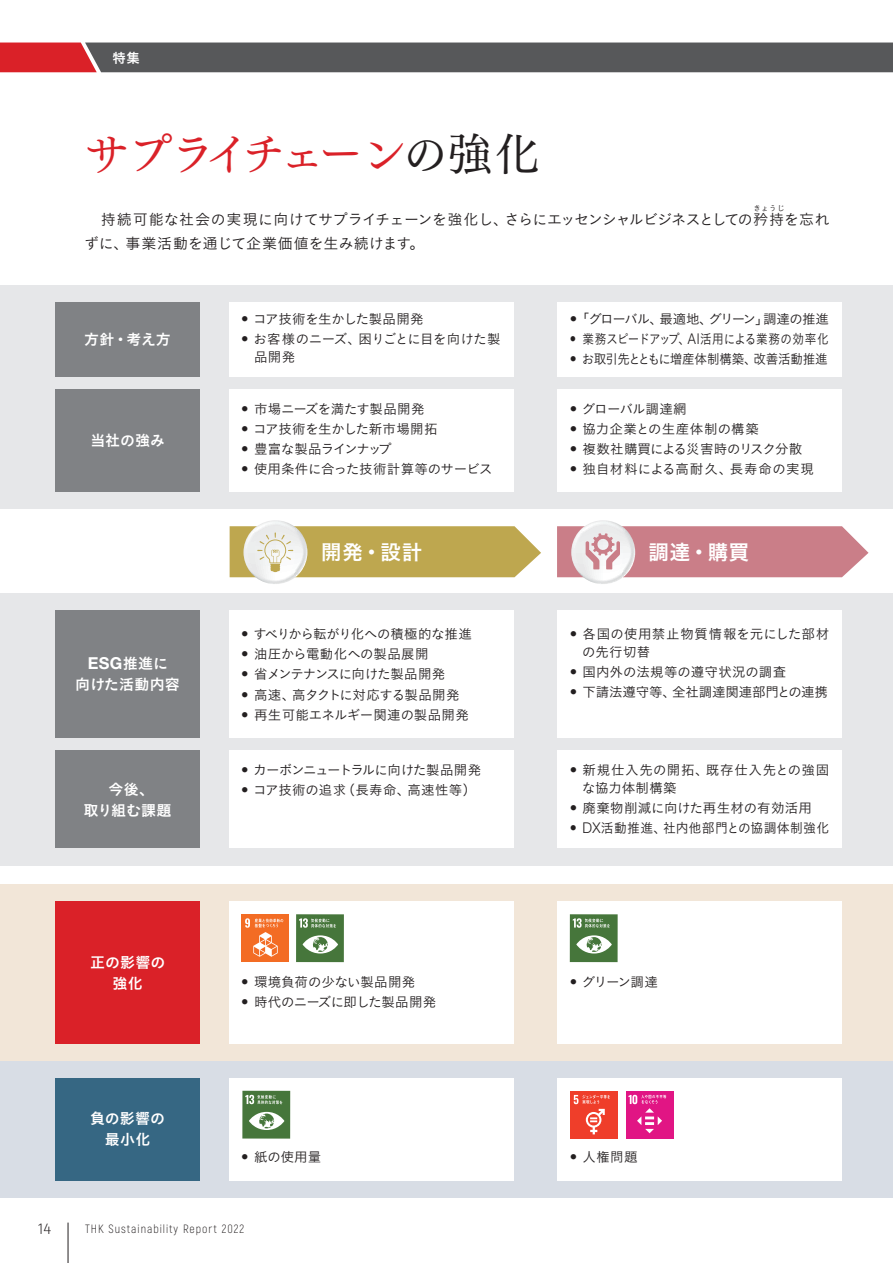
<style>
.page{position:relative;width:893px;height:1263px;background:#fff}
.page>*{position:absolute;margin:0;border:0;box-sizing:border-box;transform-origin:0 0}
.t1{font:45px "Tsuku Min Pro M";letter-spacing:-.07em;color:#da2128}
.t2{font:21px "Koburina Go Std W6";letter-spacing:.025em;color:#fff}
.t3{font:700 16.5px "Helvetica Neue LT Std";color:#fff}
.t4{font:15px "Koburina Go Std W3";letter-spacing:-.01em;color:#231f20}
.t5{font:15px/21px "Koburina Go Std W6";letter-spacing:-.005em;color:#fff;text-align:center}
.t6{font:300 14.85px "Akrobat";color:#231f20;scale:1.22 1}
.t7{font:13.5px/18px "Koburina Go Std W3";letter-spacing:-.015em;color:#231f20}
.t8{font:13.5px/18px "Koburina Go Std W3";letter-spacing:.025em;color:#231f20}
.t9{font:13.5px "Koburina Go Std W3";letter-spacing:-.04em;color:#231f20}
.t10{font:13.5px "Koburina Go Std W3";letter-spacing:.01em;color:#231f20}
.t11{font:13.5px "Koburina Go Std W3";letter-spacing:.015em;color:#231f20}
.t12{font:13.5px "Koburina Go Std W3";letter-spacing:-.015em;color:#231f20;scale:.86 1}
.t13{font:13.5px "Koburina Go Std W3";letter-spacing:-.08em;color:#231f20}
.t14{font:13.5px "Koburina Go Std W3";letter-spacing:-.015em;color:#231f20;scale:.93 1}
.t15{font:13.5px "Koburina Go Std W3";letter-spacing:.025em;color:#231f20;scale:.95 1}
.t16{font:13.5px "Koburina Go Std W3";letter-spacing:-.06em;color:#231f20}
.t17{font:13.5px "Koburina Go Std W3";letter-spacing:.03em;color:#231f20}
.t18{font:13.5px "Koburina Go Std W3";letter-spacing:-.035em;color:#231f20}
.t19{font:13.5px "Koburina Go Std W3";letter-spacing:-.055em;color:#231f20}
.t20{font:13.5px "Koburina Go Std W3";letter-spacing:.005em;color:#231f20}
.t21{font:13.5px "Koburina Go Std W3";letter-spacing:-.075em;color:#231f20}
.t22{font:13.5px "Koburina Go Std W6";color:#fff}
.t23{font:300 12px "Akrobat";letter-spacing:.08em;color:#231f20}
.t24{font:7.5px "Koburina Go Std W3";color:#231f20}
.s1{color:#231f20}
.s2{font-family:"Helvetica Neue LT Std";font-weight:300;font-size:14.85px}
.s3{font-family:"Koburina Go Std W6";font-weight:400;font-size:15px}
</style>
<div class="page">
<div style="left:0;top:285px;width:893px;height:223px;background:#e6e7e9"></div>
<div style="left:0;top:593px;width:893px;height:272px;background:#e6e7e9"></div>
<div style="left:0;top:884px;width:893px;height:177px;background:#f2e6d8"></div>
<div style="left:55px;top:901px;width:145px;height:143px;background:#da2128"></div>
<div style="left:0;top:1061px;width:893px;height:136px;background:#d8dde5"></div>
<div style="left:229px;top:389px;width:284px;height:102px;background:#fff"></div>
<div style="left:557px;top:389px;width:285px;height:102px;background:#fff"></div>
<div style="left:55px;top:389px;width:145px;height:102px;background:#808285"></div>
<div style="left:229px;top:610px;width:284px;height:128px;background:#fff"></div>
<div style="left:557px;top:610px;width:285px;height:128px;background:#fff"></div>
<div style="left:55px;top:610px;width:145px;height:128px;background:#808285"></div>
<div style="left:55px;top:750px;width:145px;height:98px;background:#808285"></div>
<div style="left:229px;top:750px;width:284px;height:98px;background:#fff"></div>
<div style="left:557px;top:750px;width:285px;height:98px;background:#fff"></div>
<div style="left:229px;top:901px;width:284px;height:143px;background:#fff"></div>
<div style="left:557px;top:901px;width:285px;height:143px;background:#fff"></div>
<div style="left:296px;top:914px;width:48px;height:48px;background:#46763b"></div>
<svg style="left:303px;top:935px;width:35px;height:18px"></svg>
<svg style="left:299px;top:918px;width:37px;height:10px"></svg>
<div style="left:241px;top:914px;width:48px;height:48px;background:#f36c24"></div>
<svg style="left:245px;top:918px;width:38px;height:39px"></svg>
<div style="left:570px;top:914px;width:48px;height:48px;background:#46763b"></div>
<svg style="left:576px;top:935px;width:36px;height:18px"></svg>
<svg style="left:573px;top:918px;width:37px;height:10px"></svg>
<div style="left:229px;top:302px;width:284px;height:74px;background:#fff"></div>
<div style="left:557px;top:302px;width:285px;height:74px;background:#fff"></div>
<div style="left:55px;top:302px;width:145px;height:74px;background:#808285"></div>
<svg style="left:230px;top:520px;width:311px;height:64px"></svg>
<svg style="left:557px;top:520px;width:311px;height:64px"></svg>
<div style="left:229px;top:1078px;width:284px;height:102px;background:#fff"></div>
<div style="left:557px;top:1078px;width:285px;height:102px;background:#fff"></div>
<div style="left:570px;top:1091px;width:48px;height:47px;background:#ef3e2a"></div>
<svg style="left:574px;top:1095px;width:36px;height:39px"></svg>
<div style="left:626px;top:1091px;width:47px;height:47px;background:#e11584"></div>
<svg style="left:628px;top:1095px;width:38px;height:38px"></svg>
<div style="left:242px;top:1091px;width:48px;height:47px;background:#46763b"></div>
<svg style="left:249px;top:1112px;width:35px;height:18px"></svg>
<svg style="left:245px;top:1095px;width:37px;height:9px"></svg>
<div style="left:55px;top:1078px;width:145px;height:102px;background:#366783"></div>
<svg style="left:0;top:43px;width:893px;height:29px;background:#645355"></svg>
<hr style="left:68px;top:1222px;width:1px;height:41px;background:#231f20">
<p class="t22" style="left:113px;top:47px;width:29px">特集</p>
<h1 class="t1" style="left:84px;top:114px;width:457px">サプライチェーン<span class="s1">の強化</span></h1>
<p class="t24" style="left:753px;top:203px;width:33px">きょうじ</p>
<p class="t4" style="left:85px;top:208px;width:746px">　持続可能な社会の実現に向けてサプライチェーンを強化し、さらにエッセンシャルビジネスとしての矜持を忘れ</p>
<p class="t4" style="left:84px;top:232px;width:342px">ずに、事業活動を通じて企業価値を生み続けます。</p>
<p class="t5" style="left:84px;top:329px;width:88px">方針・考え方</p>
<p class="t5" style="left:90px;top:430px;width:76px">当社の強み</p>
<p class="t7" style="left:241px;top:309px;width:184px"><span class="s2">•</span> コア技術を生かした製品開発</p>
<p class="t7" style="left:254px;top:329px;width:248px;text-indent:-13px"><span class="s2">•</span> お客様のニーズ、困りごとに目を向けた製品開発</p>
<p class="t7" style="left:241px;top:399px;width:185px"><span class="s2">•</span> 市場ニーズを満たす製品開発</p>
<p class="t7" style="left:241px;top:420px;width:198px"><span class="s2">•</span> コア技術を生かした新市場開拓</p>
<p class="t21" style="left:241px;top:439px;width:152px"><span class="s2">•</span> 豊富な製品ラインナップ</p>
<p class="t7" style="left:241px;top:460px;width:253px"><span class="s2">•</span> 使用条件に合った技術計算等のサービス</p>
<p class="t13" style="left:570px;top:308px;width:261px"><span class="s2">•</span> 「グローバル、最適地、グリーン」調達の推進</p>
<p class="t12" style="left:570px;top:328px;width:303px"><span class="s2">•</span> 業務スピードアップ、<span class="s2">AI</span>活用による業務の効率化</p>
<p class="t14" style="left:570px;top:348px;width:279px"><span class="s2">•</span> お取引先とともに増産体制構築、改善活動推進</p>
<p class="t9" style="left:570px;top:398px;width:118px"><span class="s2">•</span> グローバル調達網</p>
<p class="t10" style="left:570px;top:419px;width:191px"><span class="s2">•</span> 協力企業との生産体制の構築</p>
<p class="t7" style="left:570px;top:440px;width:234px"><span class="s2">•</span> 複数社購買による災害時のリスク分散</p>
<p class="t17" style="left:570px;top:459px;width:246px"><span class="s2">•</span> 独自材料による高耐久、長寿命の実現</p>
<p class="t3" style="left:88px;top:653px;width:82px">ESG<span class="s3">推進に</span></p>
<p class="t5" style="left:75px;top:674px;width:106px">向けた活動内容</p>
<p class="t5" style="left:84px;top:779px;width:89px">今後、<br>取り組む課題</p>
<p class="t5" style="left:90px;top:952px;width:77px">正の影響の強化</p>
<p class="t5" style="left:90px;top:1108px;width:76px">負の影響の最小化</p>
<h2 class="t2" style="left:321px;top:536px;width:103px">開発・設計</h2>
<h2 class="t2" style="left:648px;top:536px;width:103px">調達・購買</h2>
<p class="t18" style="left:241px;top:624px;width:232px"><span class="s2">•</span> すべりから転がり化への積極的な推進</p>
<p class="t11" style="left:241px;top:644px;width:189px"><span class="s2">•</span> 油圧から電動化への製品展開</p>
<p class="t19" style="left:241px;top:664px;width:206px"><span class="s2">•</span> 省メンテナンスに向けた製品開発</p>
<p class="t9" style="left:241px;top:684px;width:220px"><span class="s2">•</span> 高速、高タクトに対応する製品開発</p>
<p class="t11" style="left:241px;top:704px;width:229px"><span class="s2">•</span> 再生可能エネルギー関連の製品開発</p>
<p class="t8" style="left:582px;top:625px;width:249px;text-indent:-12px"><span class="s2">•</span> 各国の使用禁止物質情報を元にした部材の先行切替</p>
<p class="t20" style="left:570px;top:662px;width:218px"><span class="s2">•</span> 国内外の法規等の遵守状況の調査</p>
<p class="t7" style="left:570px;top:683px;width:260px"><span class="s2">•</span> 下請法遵守等、全社調達関連部門との連携</p>
<p class="t16" style="left:241px;top:760px;width:241px"><span class="s2">•</span> カーボンニュートラルに向けた製品開発</p>
<p class="t8" style="left:241px;top:781px;width:236px"><span class="s2">•</span> コア技術の追求（長寿命、高速性等）</p>
<p class="t8" style="left:582px;top:761px;width:249px;text-indent:-12px"><span class="s2">•</span> 新規仕入先の開拓、既存仕入先との強固な協力体制構築</p>
<p class="t10" style="left:570px;top:798px;width:244px"><span class="s2">•</span> 廃棄物削減に向けた再生材の有効活用</p>
<p class="t15" style="left:570px;top:818px;width:275px"><span class="s2">• DX</span>活動推進、社内他部門との協調体制強化</p>
<p class="t7" style="left:241px;top:972px;width:176px"><span class="s2">•</span> 環境負荷の少ない製品開発</p>
<p class="t9" style="left:241px;top:992px;width:197px"><span class="s2">•</span> 時代のニーズに即した製品開発</p>
<p class="t7" style="left:570px;top:972px;width:90px"><span class="s2">•</span> グリーン調達</p>
<p class="t7" style="left:241px;top:1148px;width:81px"><span class="s2">•</span> 紙の使用量</p>
<p class="t7" style="left:570px;top:1148px;width:69px"><span class="s2">•</span> 人権問題</p>
<p class="t6" style="left:38px;top:1220px;width:12px">14</p>
<p class="t23" style="left:85px;top:1221px;width:161px">THK Sustainability Report 2022</p>
</div>
